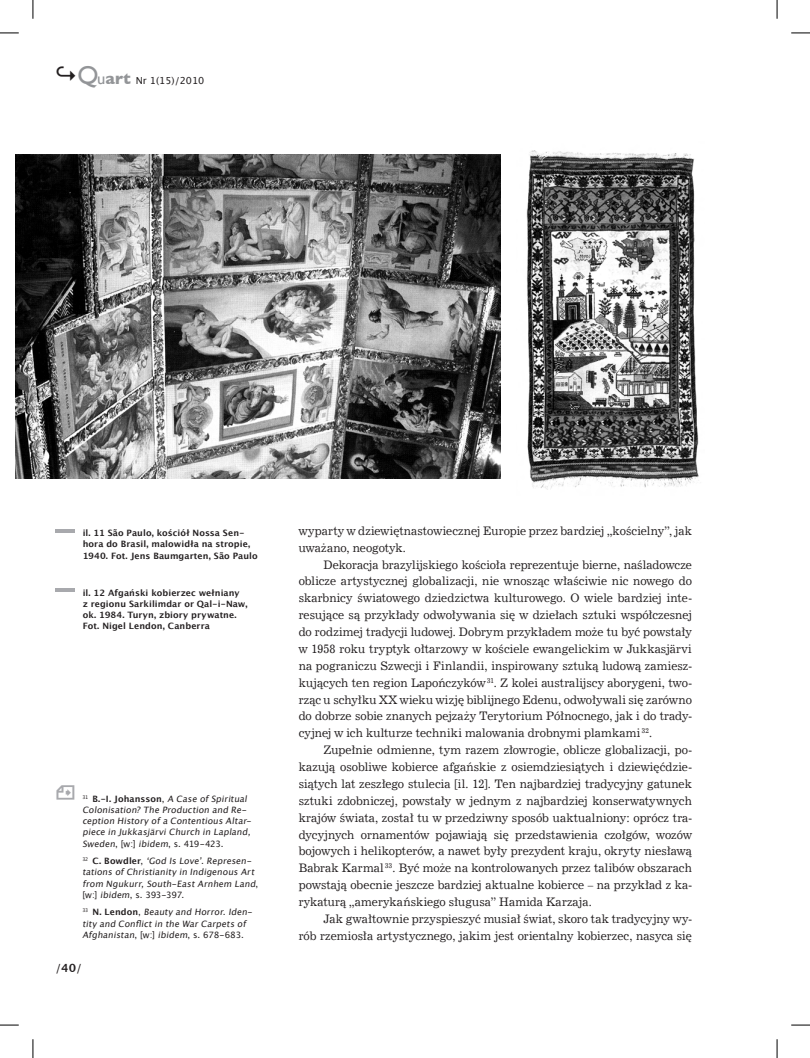
<style>
.page{position:relative;width:810px;height:1058px;background:#fff}
.page>*{position:absolute;margin:0;border:0;box-sizing:border-box;transform-origin:0 0}
.t1{font:11.75px "News 702 EU";letter-spacing:.005em;color:#231f20;scale:.94 1}
.t2{font:11.25px "Lucida Grande";color:#231f20}
.t3{font:9.75px "Lucida Grande";color:#231f20}
.t4{font:8.75px/11.2px "Lucida Grande";letter-spacing:-.03em;color:#231f20}
.t5{font:700 8.75px/11.2px "Lucida Grande";letter-spacing:.01em;color:#231f20}
.s1{font-weight:700;font-size:22.5px}
.s2{font-family:"Gill Sans";font-size:25.75px;color:#939598}
.s3{font-family:"Gill Sans";font-size:16.5px;color:#939598}
.s4{font-family:"Gill Sans";font-weight:700;font-size:16.5px;color:#939598}
.s5{font-weight:700}
</style>
<div class="page">
<img style="left:15px;top:155px;width:486px;height:324px">
<img style="left:526px;top:150px;width:173px;height:340px">
<hr style="left:55px;top:529px;width:20px;height:3px;background:#a8a9ad">
<hr style="left:55px;top:588px;width:20px;height:4px;background:#a8a9ad">
<svg style="left:0;top:32px;width:19px;height:2px"></svg>
<svg style="left:791px;top:32px;width:19px;height:2px"></svg>
<svg style="left:0;top:1024px;width:19px;height:2px"></svg>
<svg style="left:791px;top:1024px;width:19px;height:2px"></svg>
<svg style="left:32px;top:0;width:2px;height:19px"></svg>
<svg style="left:32px;top:1039px;width:2px;height:19px"></svg>
<svg style="left:776px;top:0;width:2px;height:19px"></svg>
<svg style="left:776px;top:1039px;width:2px;height:19px"></svg>
<p class="t3" style="left:55px;top:75px;width:151px"><span class="s1">↪</span><span class="s2">Q</span><span class="s3">u</span><span class="s4">art</span> Nr 1(15)/2010</p>
<p class="t5" style="left:83px;top:528px;width:177px">il. 11 São Paulo, kościół Nossa Sen&shy;hora do Brasil, malowidła na stropie,<br>1940. Fot. Jens Baumgarten, São Paulo</p>
<p class="t5" style="left:83px;top:587px;width:166px">il. 12 Afgański kobierzec wełniany<br>z regionu Sarkilimdar or Qal-i-Naw, ok. 1984. Turyn, zbiory prywatne.<br>Fot. Nigel Lendon, Canberra</p>
<p class="t4" style="left:82px;top:793px;width:173px"><sup>31</sup> <span class="s5">B.-I. Johansson</span>, A Case ofSpiritual Colonisation?The Production and Re&shy;ception History ofa Contentious Altar&shy;piece in J ukkasjärviChurch in Lapland, Sweden, [w :] ibidem, s . 4 1 9 - 42 3 .</p>
<p class="t4" style="left:82px;top:855px;width:178px"><sup>3</sup> <sup>2</sup> <span class="s5">C . Bowd l e r</span>, ‘God Is Love’.Represen&shy;tations ofChristianity in Indigenous Art from Ngukurr,South-EastArnhem Land, [w:] ibidem, s. 393-397.</p>
<p class="t4" style="left:82px;top:907px;width:174px"><sup>3</sup> <sup>3</sup> <span class="s5">N . Le n d o n</span> , Beauty and Horror.Iden&shy;tity and Conflictin the WarCarpets of<br>Afghanistan, [w :] ibidem, s . 6 78 - 6 8 3 .</p>
<p class="t2" style="left:55px;top:961px;width:28px">/<span class="s5">40</span>/</p>
<p class="t1" style="left:299px;top:523px;width:420px">wyparty w dziewiętnastowiecznej Europie przez bardziej „kościelny”, jak</p>
<p class="t1" style="left:299px;top:540px;width:115px">uważano, neogotyk.</p>
<p class="t1" style="left:323px;top:557px;width:393px">Dekoracja brazylijskiego kościoła reprezentuje bierne, naśladowcze</p>
<p class="t1" style="left:299px;top:574px;width:420px">oblicze artystycznej globalizacji, nie wnosząc właściwie nic nowego do</p>
<p class="t1" style="left:299px;top:591px;width:420px">skarbnicy światowego dziedzictwa kulturowego. O wiele bardziej inte-</p>
<p class="t1" style="left:299px;top:608px;width:420px">resujące są przykłady odwoływania się w dziełach sztuki współczesnej</p>
<p class="t1" style="left:299px;top:625px;width:420px">do rodzimej tradycji ludowej. Dobrym przykładem może tu być powstały</p>
<p class="t1" style="left:299px;top:641px;width:420px">w 1958 roku tryptyk ołtarzowy w kościele ewangelickim w Jukkasjärvi</p>
<p class="t1" style="left:299px;top:658px;width:420px">na pograniczu Szwecji i Finlandii, inspirowany sztuką ludową zamiesz-</p>
<p class="t1" style="left:299px;top:675px;width:420px">kujących ten region Lapończyków <sup>31</sup>. Z kolei australijscy aborygeni, two-</p>
<p class="t1" style="left:299px;top:692px;width:420px">rząc u schyłku XX wieku wizję biblijnego Edenu, odwoływali się zarówno</p>
<p class="t1" style="left:299px;top:709px;width:420px">do dobrze sobie znanych pejzaży Terytorium Północnego, jak i do trady-</p>
<p class="t1" style="left:299px;top:726px;width:378px">cyjnej w ich kulturze techniki malowania drobnymi plamkami <sup>32</sup>.</p>
<p class="t1" style="left:323px;top:743px;width:394px">Zupełnie odmienne, tym razem złowrogie, oblicze globalizacji, po-</p>
<p class="t1" style="left:299px;top:760px;width:420px">kazują osobliwe kobierce afgańskie z osiemdziesiątych i dziewięćdzie-</p>
<p class="t1" style="left:299px;top:776px;width:420px">siątych lat zeszłego stulecia [il. 12]. Ten najbardziej tradycyjny gatunek</p>
<p class="t1" style="left:299px;top:793px;width:420px">sztuki zdobniczej, powstały w jednym z najbardziej konserwatywnych</p>
<p class="t1" style="left:299px;top:810px;width:420px">krajów świata, został tu w przedziwny sposób uaktualniony: oprócz tra-</p>
<p class="t1" style="left:299px;top:827px;width:420px">dycyjnych ornamentów pojawiają się przedstawienia czołgów, wozów</p>
<p class="t1" style="left:299px;top:844px;width:420px">bojowych i helikopterów, a nawet były prezydent kraju, okryty niesławą</p>
<p class="t1" style="left:299px;top:861px;width:420px">Babrak Karmal <sup>33</sup>. Być może na kontrolowanych przez talibów obszarach</p>
<p class="t1" style="left:299px;top:878px;width:420px">powstają obecnie jeszcze bardziej aktualne kobierce – na przykład z ka-</p>
<p class="t1" style="left:299px;top:895px;width:313px">rykaturą „amerykańskiego sługusa” Hamida Karzaja.</p>
<p class="t1" style="left:323px;top:911px;width:394px">Jak gwałtownie przyspieszyć musiał świat, skoro tak tradycyjny wy-</p>
<p class="t1" style="left:299px;top:928px;width:420px">rób rzemiosła artystycznego, jakim jest orientalny kobierzec, nasyca się</p>
</div>
